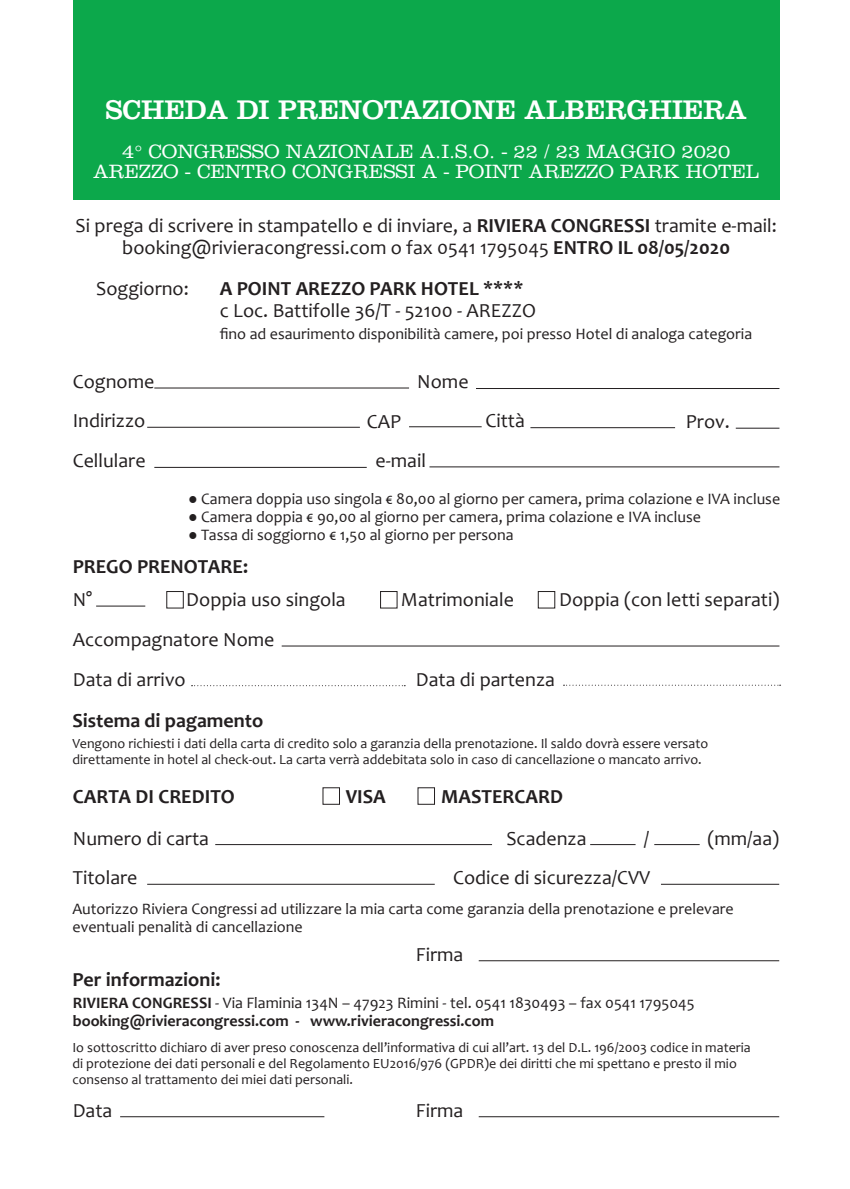
<style>
.page{position:relative;width:850px;height:1189px;background:#fff}
.page>*{position:absolute;margin:0;border:0;box-sizing:border-box;transform-origin:0 0}
.t1{font:28px "Clarendon LT Std";color:#fff}
.t2{font:20px/39.6px "Candara";color:#231f20}
.t3{font:700 20px "Candara";color:#231f20}
.t4{font:300 20px/20px "Clarendon LT Std";color:#fff;text-align:center}
.t5{font:16px/18px "Candara";color:#231f20}
.t6{font:700 16px/18px "Candara";color:#231f20}
.t7{font:14px/16px "Candara";color:#231f20}
.s1{font-weight:700}
.s2{font-family:"Calibri"}
.s3{font-weight:400}
</style>
<div class="page">
<div style="left:73px;top:0;width:706px;height:200px;background:#0ca84b"></div>
<hr style="left:154px;top:388px;width:255px;height:1px;background:#231f20">
<hr style="left:476px;top:388px;width:303px;height:1px;background:#231f20">
<hr style="left:147px;top:427px;width:213px;height:1px;background:#231f20">
<hr style="left:409px;top:426px;width:72px;height:1px;background:#231f20">
<hr style="left:530px;top:427px;width:145px;height:1px;background:#231f20">
<hr style="left:735px;top:428px;width:44px;height:1px;background:#231f20">
<hr style="left:154px;top:467px;width:213px;height:1px;background:#231f20">
<hr style="left:429px;top:466px;width:350px;height:1px;background:#231f20">
<hr style="left:96px;top:606px;width:49px;height:1px;background:#231f20">
<div style="left:380px;top:591px;width:17px;height:17px;border:1px solid #231f20"></div>
<div style="left:323px;top:787px;width:17px;height:17px;border:1px solid #231f20"></div>
<div style="left:418px;top:787px;width:17px;height:17px;border:1px solid #231f20"></div>
<div style="left:538px;top:591px;width:17px;height:17px;border:1px solid #231f20"></div>
<hr style="left:282px;top:646px;width:497px;height:1px;background:#231f20">
<svg style="left:191px;top:685px;width:214px;height:1px"></svg>
<svg style="left:563px;top:685px;width:217px;height:1px"></svg>
<hr style="left:590px;top:844px;width:45px;height:1px;background:#231f20">
<hr style="left:654px;top:844px;width:45px;height:1px;background:#231f20">
<hr style="left:661px;top:884px;width:118px;height:1px;background:#231f20">
<hr style="left:215px;top:844px;width:277px;height:1px;background:#231f20">
<hr style="left:147px;top:884px;width:288px;height:1px;background:#231f20">
<hr style="left:478px;top:960px;width:301px;height:1px;background:#231f20">
<hr style="left:478px;top:1116px;width:301px;height:1px;background:#231f20">
<hr style="left:120px;top:1116px;width:204px;height:1px;background:#231f20">
<h1 class="t1" style="left:105px;top:93px;width:643px">SCHEDA DI PRENOTAZIONE ALBERGHIERA</h1>
<h2 class="t4" style="left:93px;top:141px;width:667px">4° CONGRESSO NAZIONALE A.I.S.O. - 22 / 23 MAGGIO 2020<br>AREZZO - CENTRO CONGRESSI A - POINT AREZZO PARK HOTEL</h2>
<h2 class="t2" style="left:76px;top:214px;width:702px;line-height:22px;text-align:center">Si prega di scrivere in stampatello e di inviare, a <span class="s1">RIVIERA CONGRESSI</span> tramite e-mail: booking@rivieracongressi.com o fax 0541 1795045 <span class="s1">ENTRO IL 08/05/2020</span></h2>
<h2 class="t2" style="left:96px;top:269px;width:94px">Soggiorno:</h2>
<h2 class="t3" style="left:220px;top:276px;width:305px">A POINT AREZZO PARK HOTEL ****</h2>
<h2 class="t2" style="left:220px;top:291px;width:317px">c Loc. Battifolle 36/T - 52100 - AREZZO</h2>
<p class="t5" style="left:220px;top:325px;width:534px">fino ad esaurimento disponibilità camere, poi presso Hotel di analoga categoria</p>
<h2 class="t2" style="left:73px;top:361px;width:83px">Cognome</h2>
<h2 class="t2" style="left:417px;top:361px;width:53px">Nome</h2>
<h2 class="t2" style="left:73px;top:401px;width:74px">Indirizzo</h2>
<h2 class="t2" style="left:367px;top:401px;width:36px">CAP</h2>
<h2 class="t2" style="left:485px;top:401px;width:41px">Città</h2>
<h2 class="t2" style="left:686px;top:401px;width:45px">Prov.</h2>
<h2 class="t2" style="left:73px;top:441px;width:74px">Cellulare</h2>
<h2 class="t2" style="left:375px;top:441px;width:52px">e-mail</h2>
<p class="t5" style="left:188px;top:489px;width:593px"><span class="s2">●</span> Camera doppia uso singola € 80,00 al giorno per camera, prima colazione e IVA incluse</p>
<p class="t5" style="left:188px;top:507px;width:514px"><span class="s2">●</span> Camera doppia € 90,00 al giorno per camera, prima colazione e IVA incluse</p>
<p class="t5" style="left:188px;top:525px;width:327px"><span class="s2">●</span> Tassa di soggiorno € 1,50 al giorno per persona</p>
<h2 class="t3" style="left:73px;top:554px;width:177px">PREGO PRENOTARE:</h2>
<h2 class="t2" style="left:73px;top:580px;width:20px">N°</h2>
<h2 class="t2" style="left:186px;top:580px;width:161px">Doppia uso singola</h2>
<h2 class="t2" style="left:401px;top:579px;width:114px">Matrimoniale</h2>
<h2 class="t2" style="left:559px;top:580px;width:222px">Doppia (con letti separati)</h2>
<h2 class="t2" style="left:73px;top:619px;width:203px">Accompagnatore Nome<br>Data di arrivo</h2>
<h2 class="t2" style="left:416px;top:659px;width:140px">Data di partenza</h2>
<h2 class="t3" style="left:72px;top:707px;width:192px">Sistema di pagamento</h2>
<p class="t7" style="left:72px;top:735px;width:637px">Vengono richiesti i dati della carta di credito solo a garanzia della prenotazione. Il saldo dovrà essere versato direttamente in hotel al check-out. La carta verrà addebitata solo in caso di cancellazione o mancato arrivo.</p>
<h2 class="t3" style="left:73px;top:784px;width:163px">CARTA DI CREDITO</h2>
<h2 class="t3" style="left:346px;top:784px;width:42px">VISA</h2>
<h2 class="t3" style="left:441px;top:784px;width:123px">MASTERCARD</h2>
<h2 class="t2" style="left:73px;top:818px;width:138px">Numero di carta</h2>
<h2 class="t2" style="left:506px;top:818px;width:82px">Scadenza</h2>
<h2 class="t2" style="left:644px;top:818px;width:7px">/</h2>
<h2 class="t2" style="left:707px;top:818px;width:73px">(mm/aa)</h2>
<h2 class="t2" style="left:73px;top:858px;width:66px">Titolare</h2>
<h2 class="t2" style="left:453px;top:858px;width:199px">Codice di sicurezza/CVV</h2>
<p class="t5" style="left:72px;top:899px;width:662px">Autorizzo Riviera Congressi ad utilizzare la mia carta come garanzia della prenotazione e prelevare eventuali penalità di cancellazione</p>
<h2 class="t2" style="left:416px;top:934px;width:49px">Firma</h2>
<h2 class="t3" style="left:72px;top:967px;width:149px">Per informazioni:</h2>
<p class="t6" style="left:73px;top:994px;width:623px">RIVIERA CONGRESSI <span class="s3">- Via Flaminia 134N – 47923 Rimini - tel. 0541 1830493 – fax 0541 1795045 </span>booking@rivieracongressi.com - www.rivieracongressi.com</p>
<p class="t7" style="left:72px;top:1039px;width:679px">Io sottoscritto dichiaro di aver preso conoscenza dell’informativa di cui all’art. 13 del D.L. 196/2003 codice in materia di protezione dei dati personali e del Regolamento EU2016/976 (GPDR)e dei diritti che mi spettano e presto il mio consenso al trattamento dei miei dati personali.</p>
<h2 class="t2" style="left:73px;top:1090px;width:41px">Data</h2>
<h2 class="t2" style="left:416px;top:1090px;width:49px">Firma</h2>
</div>
